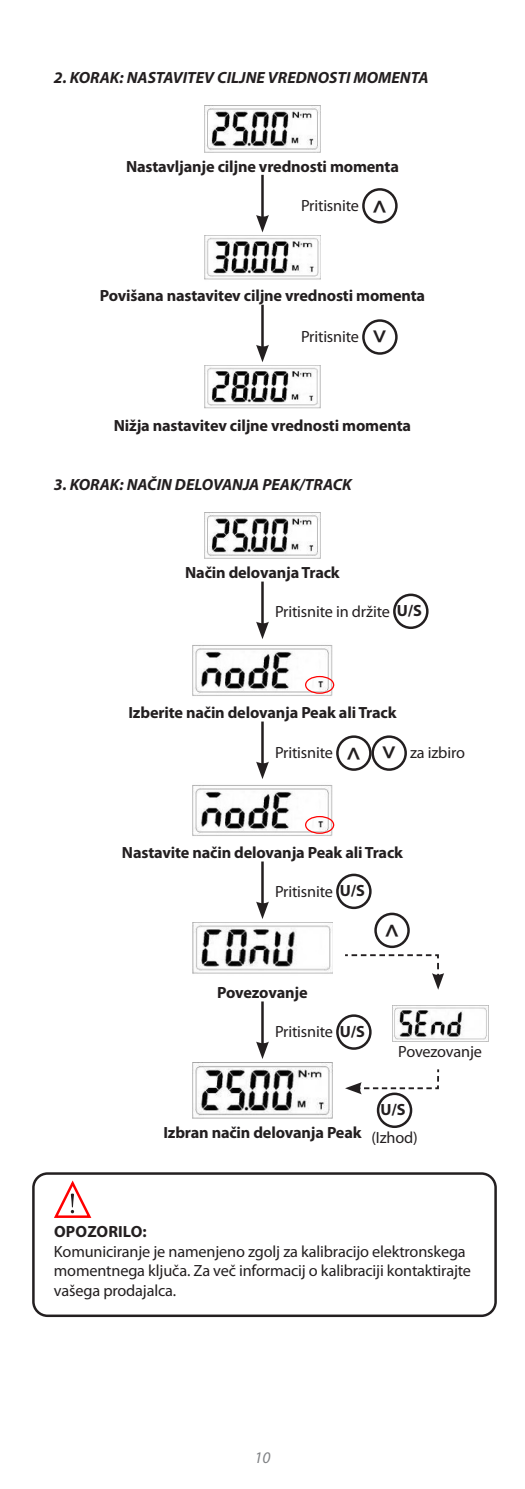
<style>
.page{position:relative;width:525px;height:1489px;background:#fff}
.page>*{position:absolute;margin:0;border:0;box-sizing:border-box;transform-origin:0 0}
.besedilo_bold{font:700 25px "Myriad Pro";color:#231f20}
.besedilo_bold-2{font:700 16.25px "Myriad Pro";letter-spacing:-.01em;color:#231f20}
.besedilo_bold-3{font:16.25px/19.5px "Myriad Pro";letter-spacing:-.01em;color:#231f20}
.besedilo_italic{font:italic 700 16.25px "Myriad Pro";color:#231f20}
.besedilo_bold-4{font:700 16.25px "Myriad Pro";letter-spacing:.01em;color:#231f20}
.t1{font:italic 16.25px "Myriad Pro";color:#808285}
.s1{font-weight:700}
</style>
<div class="page">
<img style="left:205px;top:106px;width:115px;height:46px">
<hr style="left:261px;top:175px;width:2px;height:44px;background:#231f20">
<svg style="left:256px;top:215px;width:13px;height:17px"></svg>
<img style="left:205px;top:236px;width:115px;height:44px">
<hr style="left:261px;top:305px;width:2px;height:43px;background:#231f20">
<svg style="left:256px;top:345px;width:13px;height:17px"></svg>
<img style="left:205px;top:365px;width:115px;height:44px">
<img style="left:205px;top:512px;width:115px;height:47px">
<hr style="left:261px;top:581px;width:2px;height:44px;background:#231f20">
<svg style="left:256px;top:621px;width:13px;height:18px"></svg>
<img style="left:192px;top:645px;width:140px;height:51px">
<hr style="left:261px;top:721px;width:2px;height:44px;background:#231f20">
<svg style="left:256px;top:761px;width:13px;height:18px"></svg>
<img style="left:192px;top:785px;width:140px;height:51px">
<hr style="left:261px;top:861px;width:2px;height:44px;background:#231f20">
<svg style="left:256px;top:901px;width:13px;height:18px"></svg>
<img style="left:192px;top:922px;width:140px;height:52px">
<hr style="left:261px;top:1001px;width:2px;height:44px;background:#231f20">
<svg style="left:256px;top:1041px;width:13px;height:18px"></svg>
<img style="left:192px;top:1062px;width:140px;height:56px">
<svg style="left:54px;top:1180px;width:38px;height:38px"></svg>
<div style="left:32px;top:1172px;width:464px;height:144px;border:2px solid #231f20;border-radius:14px"></div>
<div style="left:336px;top:873px;width:35px;height:36px;border:2px solid #231f20;border-radius:50%"></div>
<div style="left:336px;top:1014px;width:35px;height:35px;border:2px solid #231f20;border-radius:50%"></div>
<div style="left:393px;top:593px;width:35px;height:36px;border:2px solid #231f20;border-radius:50%"></div>
<div style="left:336px;top:735px;width:35px;height:35px;border:2px solid #231f20;border-radius:50%"></div>
<div style="left:371px;top:735px;width:35px;height:35px;border:2px solid #231f20;border-radius:50%"></div>
<svg style="left:345px;top:954px;width:99px;height:35px"></svg>
<svg style="left:345px;top:1069px;width:95px;height:25px"></svg>
<img style="left:392px;top:1005px;width:96px;height:36px">
<div style="left:374px;top:912px;width:35px;height:36px;border:2px solid #231f20;border-radius:50%"></div>
<div style="left:376px;top:1092px;width:36px;height:35px;border:2px solid #231f20;border-radius:50%"></div>
<div style="left:305px;top:676px;width:29px;height:17px;border:1px solid #f00;border-radius:50%"></div>
<div style="left:305px;top:816px;width:29px;height:17px;border:1px solid #f00;border-radius:50%"></div>
<div style="left:362px;top:188px;width:35px;height:35px;border:2px solid #231f20;border-radius:50%"></div>
<div style="left:362px;top:319px;width:35px;height:36px;border:2px solid #231f20;border-radius:50%"></div>
<p class="besedilo_italic" style="left:54px;top:67px;width:376px">2. KORAK: NASTAVITEV CILJNE VREDNOSTI MOMENTA</p>
<p class="besedilo_bold-2" style="left:126px;top:155px;width:274px">Nastavljanje ciljne vrednosti momenta</p>
<p class="besedilo_bold-3" style="left:301px;top:195px;width:59px">Pritisnite</p>
<p class="besedilo_bold" style="left:372px;top:192px;width:16px">^</p>
<p class="besedilo_bold-2" style="left:100px;top:285px;width:327px">Povišana nastavitev ciljne vrednosti momenta</p>
<p class="besedilo_bold-3" style="left:301px;top:327px;width:59px">Pritisnite</p>
<p class="besedilo_bold-2" style="left:114px;top:415px;width:299px">Nižja nastavitev ciljne vrednosti momenta</p>
<p class="besedilo_italic" style="left:54px;top:474px;width:299px">3. KORAK: NAČIN DELOVANJA PEAK/TRACK</p>
<p class="besedilo_bold-2" style="left:185px;top:562px;width:156px">Način delovanja Track</p>
<p class="besedilo_bold-3" style="left:275px;top:601px;width:148px">Pritisnite in držite <span class="s1">U/S</span></p>
<p class="besedilo_bold-2" style="left:128px;top:702px;width:269px">Izberite način delovanja Peak ali Track</p>
<p class="besedilo_bold-3" style="left:275px;top:742px;width:59px">Pritisnite</p>
<p class="besedilo_bold" style="left:346px;top:739px;width:16px">^</p>
<p class="besedilo_bold-3" style="left:410px;top:742px;width:56px">za izbiro</p>
<p class="besedilo_bold-2" style="left:122px;top:842px;width:282px">Nastavite način delovanja Peak ali Track</p>
<p class="besedilo_bold-3" style="left:275px;top:881px;width:91px">Pritisnite <span class="s1">U/S</span></p>
<p class="besedilo_bold" style="left:384px;top:916px;width:16px">^</p>
<p class="besedilo_bold-2" style="left:217px;top:982px;width:92px">Povezovanje</p>
<p class="besedilo_bold-3" style="left:275px;top:1021px;width:91px">Pritisnite <span class="s1">U/S</span></p>
<p class="besedilo_bold-3" style="left:398px;top:1041px;width:85px">Povezovanje</p>
<p class="besedilo_bold-2" style="left:163px;top:1122px;width:200px">Izbran način delovanja Peak</p>
<p class="besedilo_bold-2" style="left:380px;top:1098px;width:26px">U/S</p>
<p class="besedilo_bold-3" style="left:371px;top:1127px;width:48px">(Izhod)</p>
<p class="besedilo_bold-4" style="left:54px;top:1221px;width:94px">OPOZORILO:</p>
<p class="besedilo_bold-3" style="left:54px;top:1241px;width:418px">Komuniciranje je namenjeno zgolj za kalibracijo elektronskega momentnega ključa. Za več informacij o kalibraciji kontaktirajte vašega prodajalca.</p>
<p class="t1" style="left:254px;top:1447px;width:17px">10</p>
</div>
